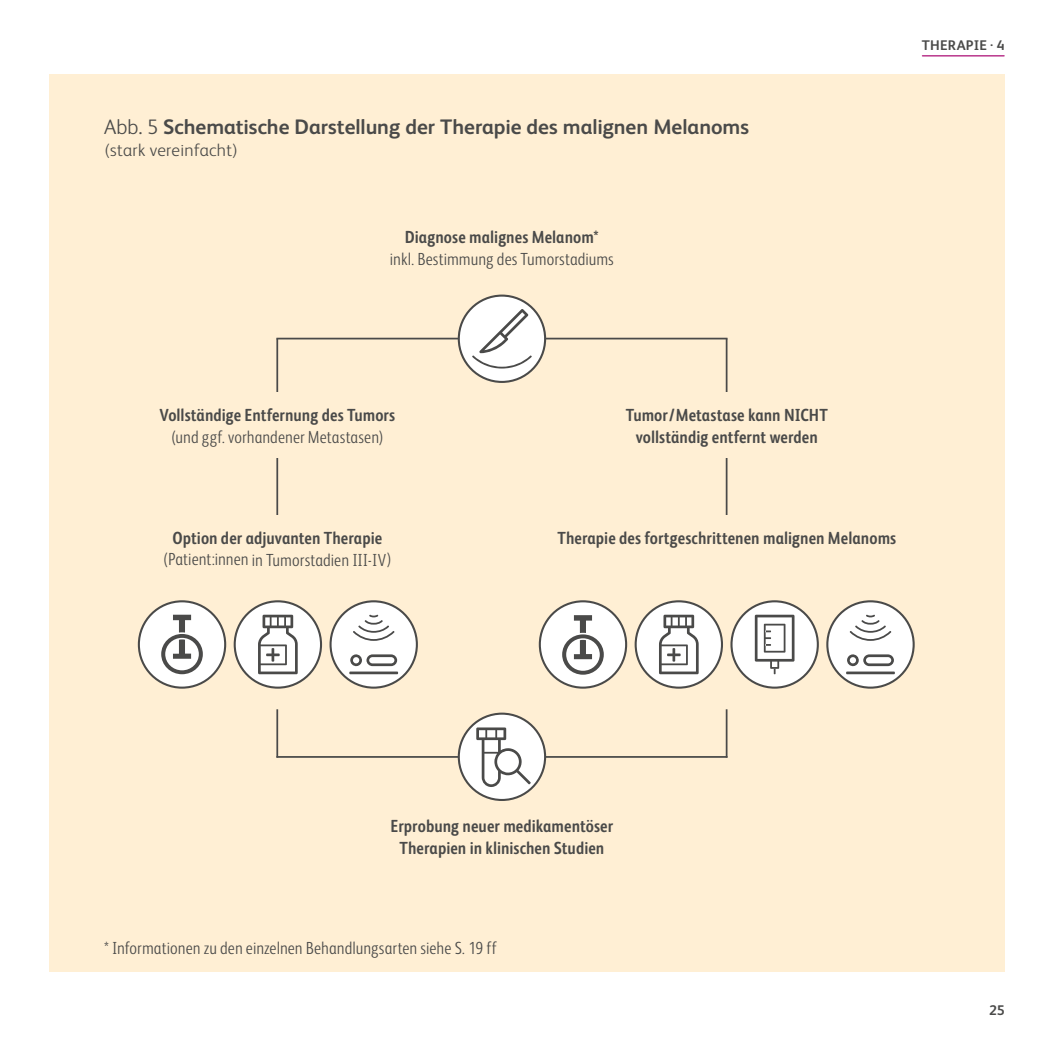
<style>
.page{position:relative;width:1042px;height:1042px;background:#fff}
.page>*{position:absolute;margin:0;border:0;box-sizing:border-box;transform-origin:0 0}
.t1{font:700 21px "BMS Humanity";letter-spacing:-.005em;color:#4a4a49}
.t2{font:700 17.5px/21.9px "BMS Humanity Nw";color:#4a4a49;text-align:center}
.t3{font:300 17.5px "BMS Humanity Nw";color:#4a4a49}
.t4{font:300 17.5px "BMS Humanity";letter-spacing:.02em;color:#4a4a49}
.t5{font:700 14px "BMS Humanity";letter-spacing:.015em;color:#4a4a49}
.s1{font-weight:300}
</style>
<div class="page">
<div style="left:50px;top:74px;width:955px;height:897px;background:#ffefd4"></div>
<hr style="left:276px;top:338px;width:451px;height:1px;background:#4a4a49">
<hr style="left:276px;top:339px;width:2px;height:187px;background:#4a4a49">
<hr style="left:726px;top:339px;width:1px;height:209px;background:#4a4a49">
<hr style="left:276px;top:756px;width:451px;height:2px;background:#4a4a49">
<hr style="left:276px;top:709px;width:2px;height:48px;background:#4a4a49">
<hr style="left:726px;top:709px;width:1px;height:48px;background:#4a4a49">
<div style="left:101px;top:393px;width:352px;height:65px;background:#ffefd4"></div>
<div style="left:101px;top:515px;width:352px;height:66px;background:#ffefd4"></div>
<div style="left:551px;top:515px;width:352px;height:44px;background:#ffefd4"></div>
<div style="left:540px;top:601px;width:86px;height:86px;background:#fff;border-radius:50%"></div>
<div style="left:539px;top:600px;width:88px;height:89px;border:2px solid #4a4a49;border-radius:50%"></div>
<svg style="left:562px;top:615px;width:42px;height:60px"></svg>
<div style="left:827px;top:601px;width:86px;height:86px;background:#fff;border-radius:50%"></div>
<div style="left:826px;top:600px;width:88px;height:89px;border:2px solid #4a4a49;border-radius:50%"></div>
<svg style="left:846px;top:654px;width:49px;height:20px"></svg>
<svg style="left:849px;top:615px;width:42px;height:26px"></svg>
<div style="left:731px;top:601px;width:87px;height:86px;background:#fff;border-radius:50%"></div>
<div style="left:730px;top:600px;width:89px;height:89px;border:2px solid #4a4a49;border-radius:50%"></div>
<svg style="left:755px;top:615px;width:39px;height:59px"></svg>
<div style="left:636px;top:601px;width:86px;height:86px;background:#fff;border-radius:50%"></div>
<div style="left:634px;top:600px;width:89px;height:89px;border:2px solid #4a4a49;border-radius:50%"></div>
<svg style="left:659px;top:615px;width:39px;height:59px"></svg>
<div style="left:330px;top:601px;width:87px;height:86px;background:#fff;border-radius:50%"></div>
<div style="left:329px;top:600px;width:89px;height:89px;border:2px solid #4a4a49;border-radius:50%"></div>
<svg style="left:349px;top:654px;width:49px;height:20px"></svg>
<svg style="left:353px;top:615px;width:41px;height:26px"></svg>
<div style="left:235px;top:601px;width:86px;height:86px;background:#fff;border-radius:50%"></div>
<div style="left:234px;top:600px;width:88px;height:89px;border:2px solid #4a4a49;border-radius:50%"></div>
<svg style="left:258px;top:615px;width:40px;height:59px"></svg>
<div style="left:139px;top:601px;width:86px;height:86px;background:#fff;border-radius:50%"></div>
<div style="left:138px;top:600px;width:88px;height:89px;border:2px solid #4a4a49;border-radius:50%"></div>
<svg style="left:161px;top:615px;width:42px;height:59px"></svg>
<div style="left:459px;top:296px;width:86px;height:86px;background:#fff;border-radius:50%"></div>
<div style="left:458px;top:294px;width:88px;height:89px;border:2px solid #4a4a49;border-radius:50%"></div>
<svg style="left:472px;top:309px;width:60px;height:59px"></svg>
<div style="left:459px;top:713px;width:86px;height:87px;background:#fff;border-radius:50%"></div>
<div style="left:458px;top:712px;width:88px;height:89px;border:2px solid #4a4a49;border-radius:50%"></div>
<svg style="left:476px;top:727px;width:55px;height:60px"></svg>
<hr style="left:922px;top:55px;width:82px;height:2px;background:#b9348b">
<p class="t1" style="left:104px;top:112px;width:646px"><span class="s1">Abb. 5</span> Schematische Darstellung der Therapie des malignen Melanoms</p>
<p class="t4" style="left:104px;top:138px;width:135px">(stark vereinfacht)</p>
<p class="t2" style="left:405px;top:225px;width:196px">Diagnose malignes Melanom*</p>
<p class="t3" style="left:390px;top:247px;width:225px">inkl. Bestimmung des Tumorstadiums</p>
<p class="t5" style="left:922px;top:35px;width:84px">THERAPIE · 4</p>
<p class="t2" style="left:159px;top:403px;width:237px">Vollständige Entfernung des Tumors</p>
<p class="t3" style="left:171px;top:425px;width:213px">(und ggf. vorhandener Metastasen)</p>
<p class="t2" style="left:172px;top:526px;width:211px">Option der adjuvanten Therapie</p>
<p class="t3" style="left:164px;top:547px;width:229px">(Patient:innen in Tumorstadien III-IV)</p>
<p class="t2" style="left:626px;top:403px;width:203px">Tumor/Metastase kann NICHT vollständig entfernt werden</p>
<p class="t2" style="left:557px;top:526px;width:340px">Therapie des fortgeschrittenen malignen Melanoms</p>
<p class="t2" style="left:391px;top:814px;width:224px">Erprobung neuer medikamentöser<br>Therapien in klinischen Studien</p>
<p class="t3" style="left:104px;top:935px;width:394px">* Informationen zu den einzelnen Behandlungsarten siehe S. 19 ff</p>
<p class="t5" style="left:989px;top:1000px;width:17px">25</p>
</div>
